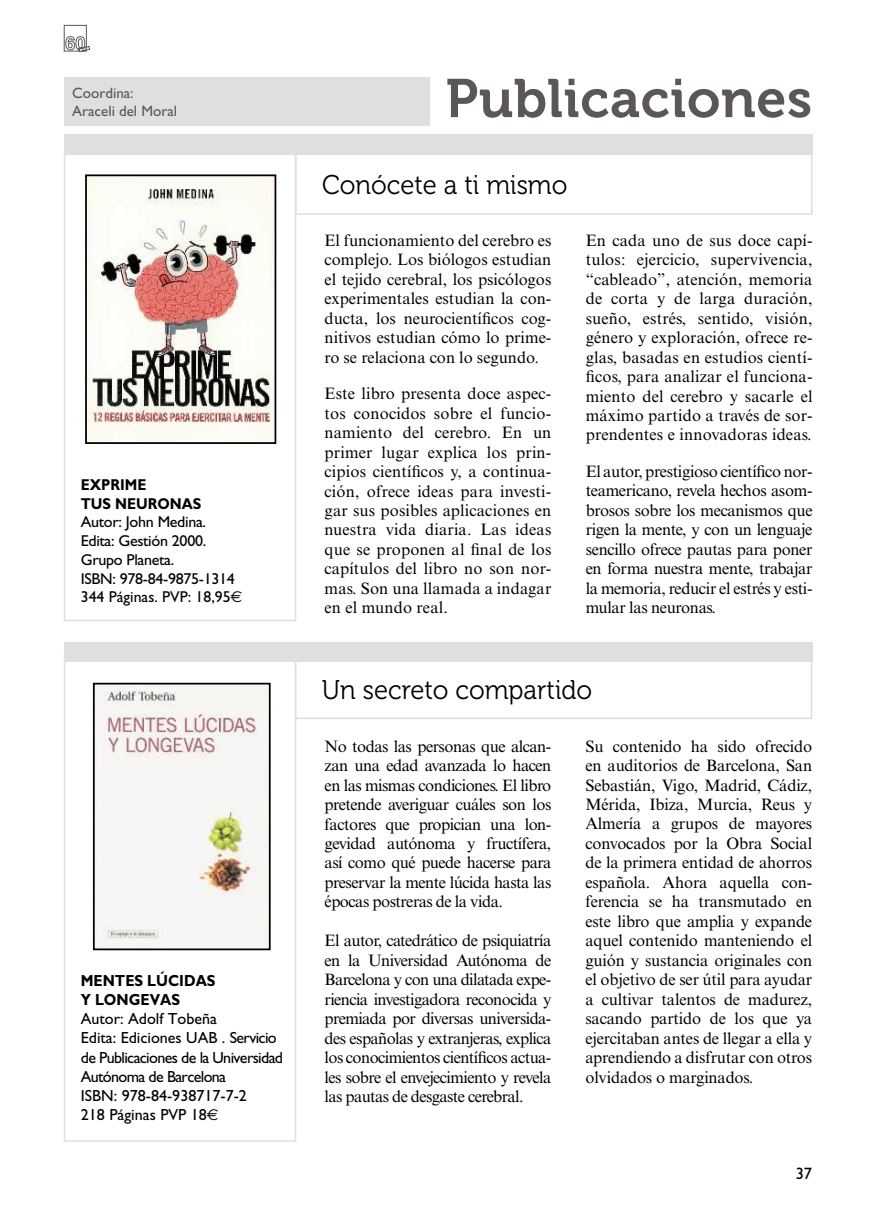
<style>
.page{position:relative;width:876px;height:1217px;background:#fff}
.page>*{position:absolute;margin:0;border:0;box-sizing:border-box;transform-origin:0 0}
.TITULO{font:54px "Museo 700";letter-spacing:.01em;color:#5a5756}
.SUBTITULO{font:27px "Museo 300";color:#000;scale:.95 1}
.TEXTO_CORRIDO{font:16.5px/19.5px "Times New Roman MT Std";letter-spacing:-.01em;color:#000;text-align:justify}
.t1{font:16.5px "Gill Sans";color:#000}
.FICHA{font:16.05px/19px "Gill Sans";letter-spacing:-.04em;color:#000}
.FICHA-2{font:16.05px "Gill Sans";color:#000}
.FICHA_TITULO{font:700 16.05px/19px "Gill Sans";color:#000;scale:.9 1}
.FICHA-3{font:15.75px/18.8px "Gill Sans";letter-spacing:-.02em;color:#000}
.FICHA_TITULO-2{font:700 15.75px/18.8px "Gill Sans";color:#000;scale:.9 1}
.CREDITOS{font:15px "Gill Sans";color:#5a5756}
.s1{font-family:"Euro Sans"}
.s2{font-family:"Euro Sans";font-size:15.75px}
</style>
<div class="page">
<div style="left:64px;top:77px;width:365px;height:48px;background:#e0dede"></div>
<div style="left:64px;top:135px;width:748px;height:19px;background:#e0dede"></div>
<div style="left:295px;top:153px;width:517px;height:62px;border:2px solid #e0dede"></div>
<div style="left:64px;top:642px;width:748px;height:19px;background:#e0dede"></div>
<div style="left:64px;top:652px;width:232px;height:489px;border:2px solid #e0dede"></div>
<img style="left:88px;top:177px;width:185px;height:264px">
<div style="left:64px;top:153px;width:232px;height:468px;border:2px solid #e0dede"></div>
<div style="left:295px;top:657px;width:517px;height:62px;border:2px solid #e0dede"></div>
<img style="left:96px;top:685px;width:172px;height:262px">
<div style="left:93px;top:682px;width:178px;height:268px;border:2px solid #000"></div>
<div style="left:85px;top:174px;width:191px;height:270px;border:2px solid #000"></div>
<svg style="left:64px;top:25px;width:26px;height:27px"></svg>
<p class="CREDITOS" style="left:72px;top:84px;width:63px">Coordina:</p>
<p class="CREDITOS" style="left:72px;top:102px;width:106px">Araceli del Moral</p>
<p class="FICHA_TITULO-2" style="left:81px;top:475px;width:135px">EXPRIME<br>TUS NEURONAS</p>
<p class="FICHA-3" style="left:81px;top:512px;width:127px">Autor: John Medina.</p>
<p class="FICHA-3" style="left:81px;top:531px;width:127px">Edita: Gestión 2000.<br>Grupo Planeta.</p>
<p class="FICHA-3" style="left:81px;top:568px;width:163px">ISBN: 978-84-9875-1314<br>344 Páginas. PVP: 18,95<span class="s1">e</span></p>
<p class="FICHA_TITULO" style="left:81px;top:970px;width:151px">MENTES LÚCIDAS<br>Y LONGEVAS</p>
<p class="FICHA" style="left:81px;top:1008px;width:204px">Autor: Adolf Tobeña<br>Edita: Ediciones UAB . Servicio de Publicaciones de la Universidad<br>Autónoma de Barcelona</p>
<p class="FICHA-2" style="left:81px;top:1085px;width:168px">ISBN: 978-84-938717-7-2</p>
<p class="FICHA-2" style="left:81px;top:1104px;width:139px">218 Páginas PVP 18<span class="s2">e</span></p>
<p class="TITULO" style="left:446px;top:68px;width:368px">Publicaciones</p>
<p class="SUBTITULO" style="left:322px;top:170px;width:260px">Conócete a ti mismo</p>
<p class="TEXTO_CORRIDO" style="left:325px;top:230px;width:228px">El funcionamiento del cerebro es complejo. Los biólogos estudian el tejido cerebral, los psicólogos experimentales estudian la con&shy;ducta, los neurocientíficos cog&shy;nitivos estudian cómo lo prime&shy;ro se relaciona con lo segundo.</p>
<p class="TEXTO_CORRIDO" style="left:325px;top:384px;width:228px">Este libro presenta doce aspec&shy;tos conocidos sobre el funcio&shy;namiento del cerebro. En un primer lugar explica los prin&shy;cipios científicos y, a continua&shy;ción, ofrece ideas para investi&shy;gar sus posibles aplicaciones en nuestra vida diaria. Las ideas que se proponen al final de los capítulos del libro no son nor&shy;mas. Son una llamada a indagar en el mundo real.</p>
<p class="TEXTO_CORRIDO" style="left:586px;top:230px;width:228px">En cada uno de sus doce capí&shy;tulos: ejercicio, supervivencia, “cableado”, atención, memoria de corta y de larga duración, sueño, estrés, sentido, visión, género y exploración, ofrece re&shy;glas, basadas en estudios cientí&shy;ficos, para analizar el funciona&shy;miento del cerebro y sacarle el máximo partido a través de sor&shy;prendentes e innovadoras ideas.</p>
<p class="TEXTO_CORRIDO" style="left:586px;top:461px;width:228px">El autor, prestigioso científico nor&shy;teamericano, revela hechos asom&shy;brosos sobre los mecanismos que rigen la mente, y con un lenguaje sencillo ofrece pautas para poner en forma nuestra mente, trabajar la memoria, reducir el estrés y esti&shy;mular las neuronas.</p>
<p class="SUBTITULO" style="left:322px;top:674px;width:286px">Un secreto compartido</p>
<p class="TEXTO_CORRIDO" style="left:325px;top:736px;width:228px">No todas las personas que alcan&shy;zan una edad avanzada lo hacen en las mismas condiciones. El libro pretende averiguar cuáles son los factores que propician una lon&shy;gevidad autónoma y fructífera, así como qué puede hacerse para preservar la mente lúcida hasta las épocas postreras de la vida.</p>
<p class="TEXTO_CORRIDO" style="left:325px;top:930px;width:228px">El autor, catedrático de psiquiatría en la Universidad Autónoma de Barcelona y con una dilatada expe&shy;riencia investigadora reconocida y premiada por diversas universida&shy;des españolas y extranjeras, explica los conocimientos científicos actua&shy;les sobre el envejecimiento y revela las pautas de desgaste cerebral.</p>
<p class="TEXTO_CORRIDO" style="left:585px;top:736px;width:228px">Su contenido ha sido ofrecido en auditorios de Barcelona, San Sebastián, Vigo, Madrid, Cádiz, Mérida, Ibiza, Murcia, Reus y Almería a grupos de mayores convocados por la Obra Social de la primera entidad de ahorros española. Ahora aquella con&shy;ferencia se ha transmutado en este libro que amplia y expande aquel contenido manteniendo el guión y sustancia originales con el objetivo de ser útil para ayudar a cultivar talentos de madurez, sacando partido de los que ya ejercitaban antes de llegar a ella y aprendiendo a disfrutar con otros olvidados o marginados.</p>
<p class="t1" style="left:796px;top:1163px;width:18px">37</p>
</div>
